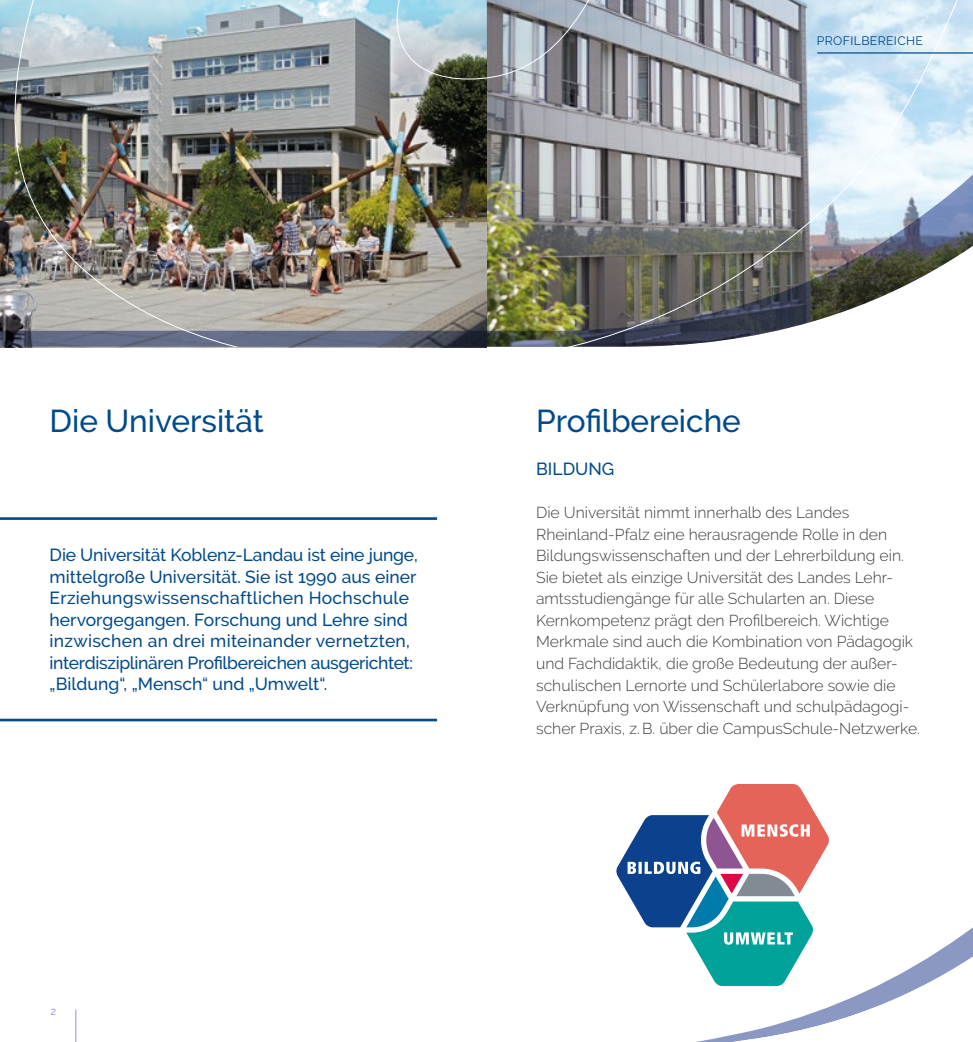
<style>
.page{position:relative;width:973px;height:1042px;background:#fff}
.page>*{position:absolute;margin:0;border:0;box-sizing:border-box;transform-origin:0 0}
.t1{font:500 31.5px "Raleway";color:#004a8b}
.t2{font:500 17.5px/21.5px "Raleway";color:#004a8b}
.t3{font:300 15.75px/21.5px "Raleway";color:#3c3c3b}
.t4{font:12.25px "Raleway";letter-spacing:.03em;color:#004a8b}
.t5{font:10.85px "Raleway";color:#8a98c3}
</style>
<div class="page">
<img style="left:0;top:0;width:972px;height:347px">
<svg style="left:696px;top:933px;width:276px;height:109px"></svg>
<hr style="left:75px;top:1009px;width:1px;height:33px;background:#8a98c3">
<hr style="left:817px;top:52px;width:155px;height:2px;background:#004a8b">
<hr style="left:0;top:517px;width:437px;height:3px;background:#004a8b">
<hr style="left:0;top:719px;width:437px;height:2px;background:#004a8b">
<svg style="left:696px;top:933px;width:139px;height:58px"></svg>
<svg style="left:616px;top:784px;width:214px;height:202px"></svg>
<p class="t4" style="left:816px;top:34px;width:108px">PROFILBEREICHE</p>
<h1 class="t1" style="left:50px;top:403px;width:216px">Die Universität</h1>
<h1 class="t1" style="left:536px;top:403px;width:206px">Profilbereiche</h1>
<p class="t2" style="left:536px;top:458px;width:80px">BILDUNG</p>
<p class="t3" style="left:536px;top:502px;width:385px">Die Universität nimmt innerhalb des Landes Rheinland-Pfalz eine herausragende Rolle in den Bildungswissenschaften und der Lehrerbildung ein.<br>Sie bietet als einzige Universität des Landes Lehr&shy;amtsstudiengänge für alle Schularten an. Diese Kernkompetenz prägt den Profilbereich. Wichtige Merkmale sind auch die Kombination von Pädagogik und Fachdidaktik, die große Bedeutung der außer&shy;schulischen Lernorte und Schülerlabore sowie die Verknüpfung von Wissenschaft und schulpädagogi&shy;scher Praxis, z.B. über die CampusSchule-Netzwerke.</p>
<p class="t2" style="left:50px;top:544px;width:369px">Die Universität Koblenz-Landau ist eine junge, mittelgroße Universität. Sie ist 1990 aus einer Erziehungswissenschaftlichen Hochschule hervorgegangen. Forschung und Lehre sind inzwischen an drei miteinander vernetzten, interdisziplinären Profilbereichen ausgerichtet: „Bildung“, „Mensch“ und „Umwelt“.</p>
<p class="t5" style="left:50px;top:1005px;width:7px">2</p>
</div>
